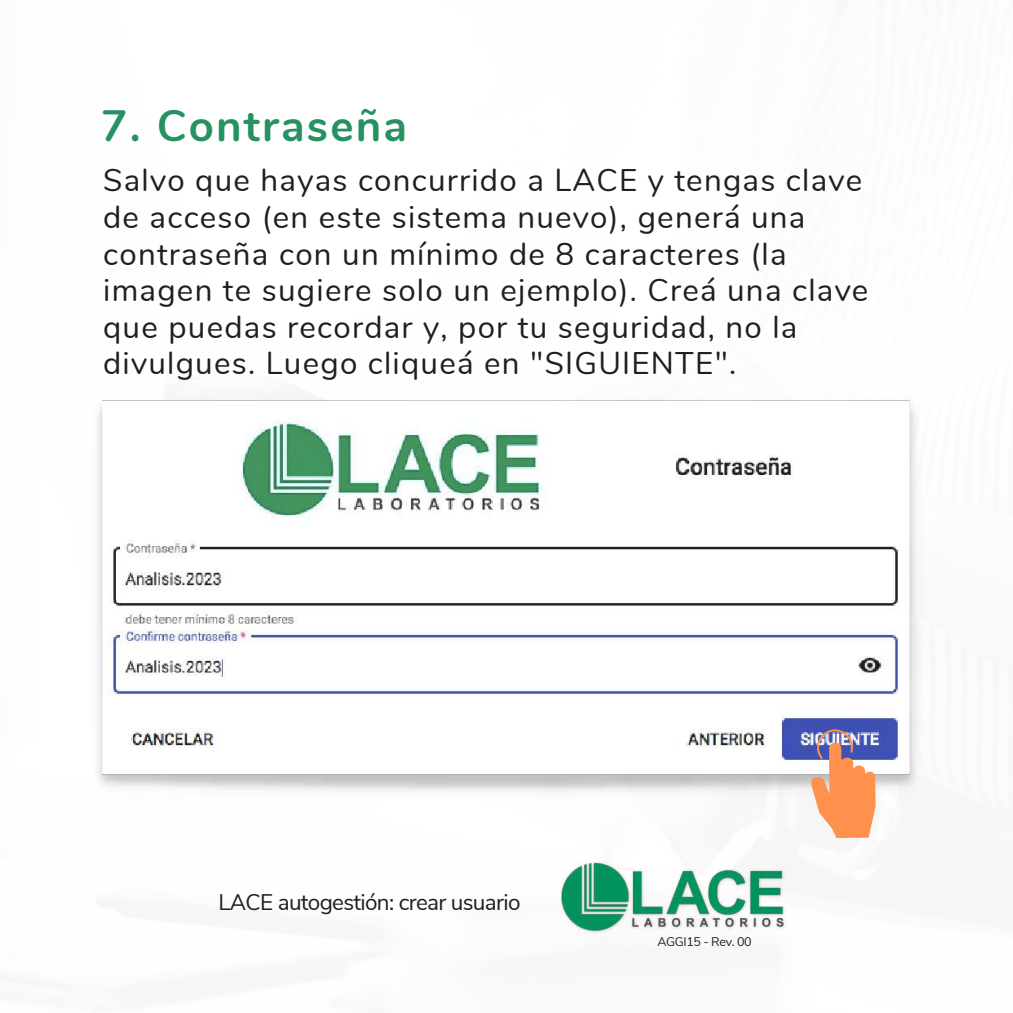
<style>
.page{position:relative;width:1013px;height:1013px;background:#fff}
.page>*{position:absolute;margin:0;border:0;box-sizing:border-box;transform-origin:0 0}
.t1{font:700 43.75px "Nunito";letter-spacing:.05em;color:#279261}
.t2{font:31.25px/36.5px "Nunito";letter-spacing:.04em;color:#201f1f}
.t3{font:22.5px "Nunito Sans";letter-spacing:-.03em;color:#201f1f}
.t4{font:12.5px "Nunito Sans";letter-spacing:-.03em;color:#201f1f}
</style>
<div class="page">
<img style="left:97px;top:395px;width:823px;height:404px">
<img style="left:560px;top:862px;width:227px;height:71px">
<img style="left:811px;top:727px;width:64px;height:111px">
<h1 class="t1" style="left:101px;top:96px;width:307px">7. Contraseña</h1>
<p class="t2" style="left:103px;top:163px;width:766px">Salvo que hayas concurrido a LACE y tengas clave de acceso (en este sistema nuevo), generá una contraseña con un mínimo de 8 caracteres (la imagen te sugiere solo un ejemplo). Creá una clave que puedas recordar y, por tu seguridad, no la divulgues. Luego cliqueá en "SIGUIENTE".</p>
<p class="t3" style="left:218px;top:887px;width:303px">LACE autogestión: crear usuario</p>
<p class="t4" style="left:657px;top:933px;width:96px">AGGI15 - Rev. 00</p>
</div>
